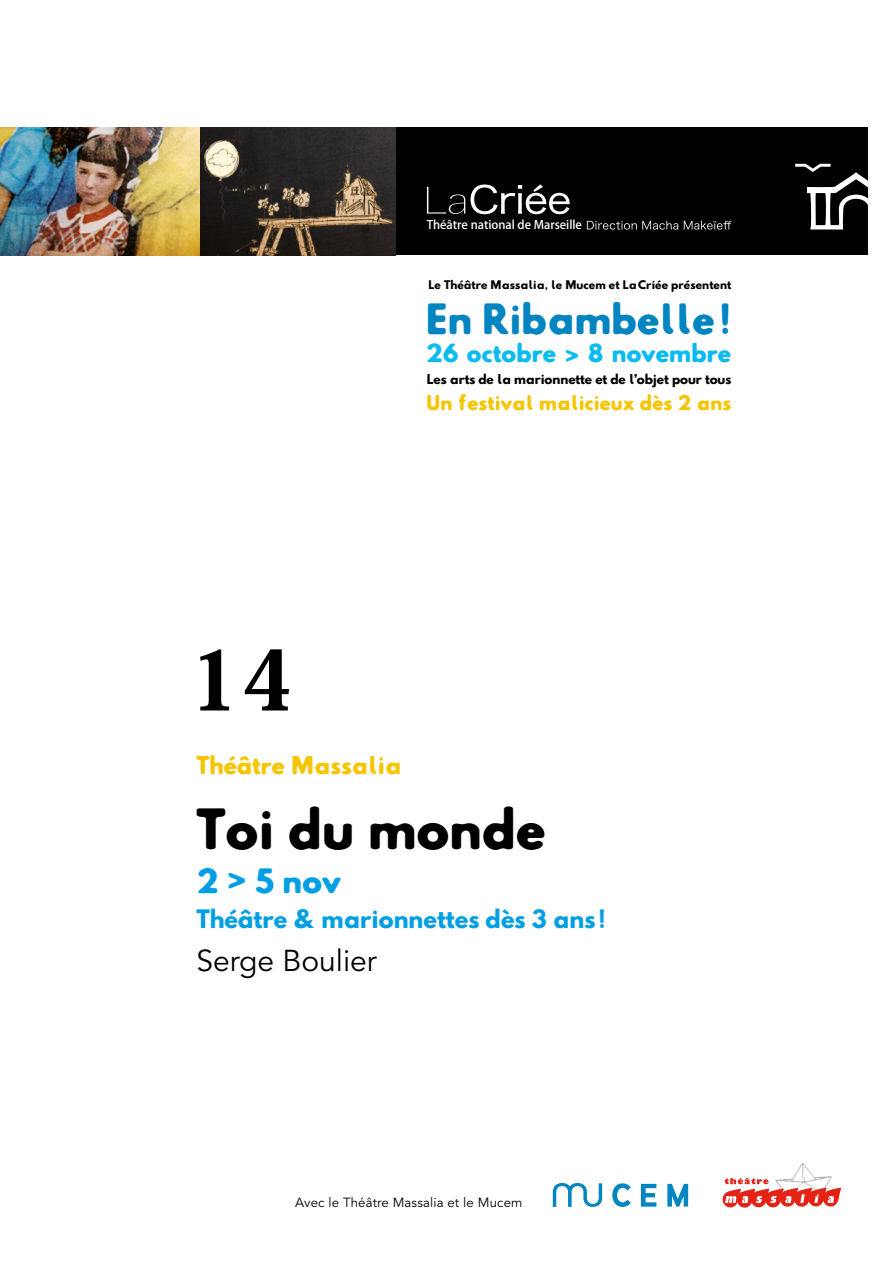
<style>
.page{position:relative;width:893px;height:1263px;background:#fff}
.page>*{position:absolute;margin:0;border:0;box-sizing:border-box;transform-origin:0 0}
.t1{font:800 82.5px "Koz Min Pro";color:#000}
.t2{font:49.5px "Hussar Print C";color:#000}
.t3{font:37.35px "Hussar Print C";color:#0085c0}
.t4{font:30px "Avenir LT Std";color:#000}
.t5{font:30px "Hussar Print C";color:#009fe3}
.t6{font:22.5px "Hussar Print MC";color:#009fe3}
.t7{font:22.5px "Hussar Print C";color:#0bbbef}
.t8{font:21.9px "Hussar Print C";color:#f5c500}
.t9{font:18.3px "Hussar Print C";color:#f5c500}
.t10{font:13.2px "Avenir LT Std";letter-spacing:.01em;color:#000}
.t11{font:12px "Hussar Print MC";letter-spacing:-.005em;color:#000}
.t12{font:500 11.85px "Koz Go Pro";color:#fff}
.t13{font:10.65px "Hussar Print MC";letter-spacing:.01em;color:#000}
</style>
<div class="page">
<div style="left:0;top:128px;width:867px;height:127px;background:#000"></div>
<svg style="left:587px;top:221px;width:91px;height:9px"></svg>
<svg style="left:684px;top:221px;width:47px;height:9px"></svg>
<svg style="left:427px;top:187px;width:38px;height:27px"></svg>
<svg style="left:471px;top:184px;width:99px;height:30px"></svg>
<svg style="left:795px;top:164px;width:73px;height:65px"></svg>
<img style="left:0;top:128px;width:395px;height:127px">
<svg style="left:641px;top:1184px;width:15px;height:22px"></svg>
<svg style="left:667px;top:1184px;width:21px;height:22px"></svg>
<svg style="left:612px;top:1183px;width:19px;height:24px"></svg>
<svg style="left:553px;top:1183px;width:49px;height:24px"></svg>
<svg style="left:722px;top:1162px;width:119px;height:46px"></svg>
<p class="t12" style="left:427px;top:217px;width:157px">Théâtre national de Marseille</p>
<h1 class="t1" style="left:188px;top:619px;width:107px">14</h1>
<p class="t13" style="left:428px;top:276px;width:304px">Le Théâtre Massalia, le Mucem et LaCriée présentent</p>
<h3 class="t3" style="left:426px;top:289px;width:307px">En Ribambelle!</h3>
<h3 class="t7" style="left:426px;top:335px;width:307px">26 octobre &gt; 8 novembre</h3>
<p class="t11" style="left:427px;top:369px;width:306px">Les arts de la marionnette et de l’objet pour tous</p>
<h3 class="t9" style="left:426px;top:388px;width:307px">Un festival malicieux dès 2 ans</h3>
<h3 class="t8" style="left:196px;top:748px;width:207px">Théâtre Massalia</h3>
<h2 class="t2" style="left:196px;top:790px;width:351px">Toi du monde</h2>
<h3 class="t5" style="left:196px;top:857px;width:146px">2 &gt; 5 nov</h3>
<h3 class="t6" style="left:196px;top:900px;width:411px">Théâtre &amp; marionnettes dès 3 ans !</h3>
<h3 class="t4" style="left:196px;top:943px;width:182px">Serge Boulier</h3>
<p class="t10" style="left:295px;top:1195px;width:229px">Avec le Théâtre Massalia et le Mucem</p>
</div>
